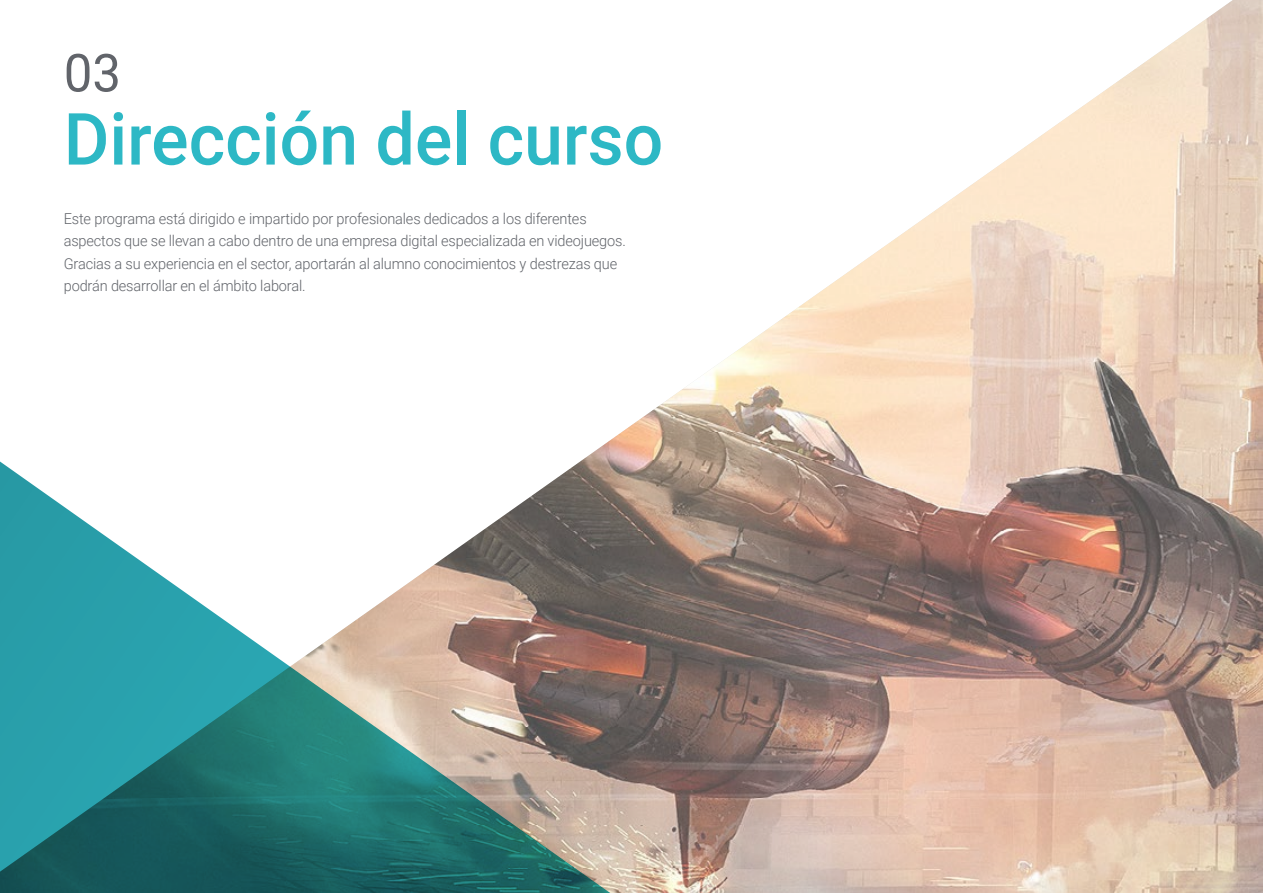
<style>
.page{position:relative;width:1263px;height:893px;background:#fff}
.page>*{position:absolute;margin:0;border:0;box-sizing:border-box;transform-origin:0 0}
.t1{font:500 72px "Roboto";color:#2db8c5}
.t2{font:52.5px "Roboto";color:#61646a}
.t3{font:300 15px/22.5px "Roboto";letter-spacing:-.01em;color:#61646a}
</style>
<div class="page">
<img style="left:602px;top:0;width:661px;height:893px">
<svg style="left:0;top:446px;width:640px;height:447px"></svg>
<h2 class="t2" style="left:64px;top:36px;width:59px">03</h2>
<h1 class="t1" style="left:64px;top:89px;width:601px">Dirección del curso</h1>
<p class="t3" style="left:64px;top:207px;width:564px">Este programa está dirigido e impartido por profesionales dedicados a los diferentes aspectos que se llevan a cabo dentro de una empresa digital especializada en videojuegos.<br>Gracias a su experiencia en el sector, aportarán al alumno conocimientos y destrezas que podrán desarrollar en el ámbito laboral.</p>
</div>
